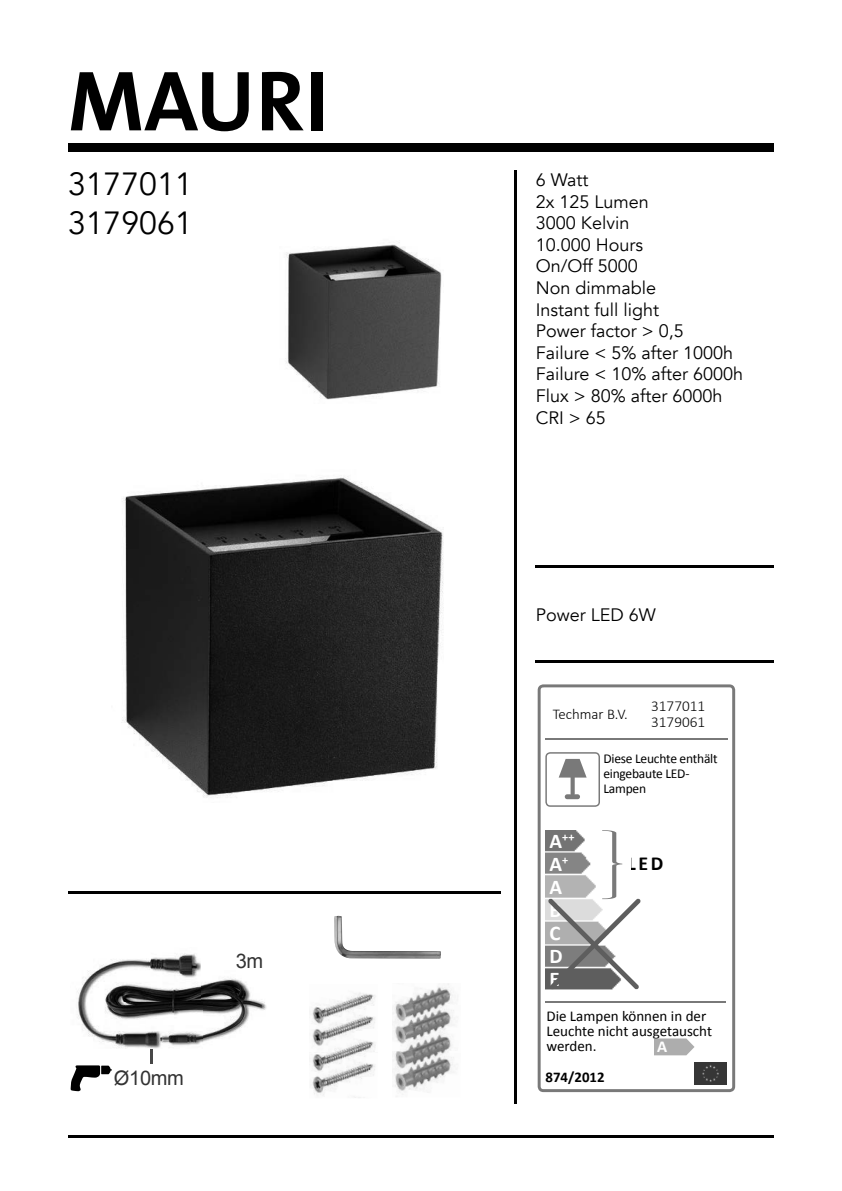
<style>
.page{position:relative;width:842px;height:1191px;background:#fff}
.page>*{position:absolute;margin:0;border:0;box-sizing:border-box;transform-origin:0 0}
.t1{font:86px "The Sans Bold Caps";letter-spacing:.005em;color:#000}
.t2{font:32px/38.4px "Avenir";color:#000}
.t3{font:700 21px/23px "Calibri";color:#fff}
.t4{font:20px "Arial";letter-spacing:-.02em;color:#333}
.t5{font:700 19.8px "Calibri";color:#000}
.t6{font:18px/21.6px "Avenir";color:#000}
.t7{font:700 16.6px "Calibri";color:#fff}
.t8{font:300 15.2px/16px "Calibri";color:#060606}
.t9{font:15px/15px "Calibri";color:#000}
.t10{font:300 14.8px "Calibri";color:#000}
.t11{font:700 14.8px "Calibri";color:#000}
.t12{font:13.6px/15px "Calibri";letter-spacing:-.02em;color:#000}
.t13{font:700 12.2px "Calibri";color:#fff}
.s1{font-size:21px}
</style>
<div class="page">
<div style="left:68px;top:143px;width:706px;height:8px;background:#000"></div>
<hr style="left:515px;top:170px;width:2px;height:933px;background:#000">
<hr style="left:68px;top:1135px;width:706px;height:2px;background:#000">
<hr style="left:68px;top:891px;width:432px;height:2px;background:#000">
<hr style="left:536px;top:565px;width:238px;height:2px;background:#000">
<hr style="left:536px;top:660px;width:238px;height:2px;background:#000">
<img style="left:77px;top:953px;width:190px;height:104px">
<svg style="left:150px;top:1049px;width:2px;height:15px"></svg>
<svg style="left:70px;top:1065px;width:42px;height:26px"></svg>
<img style="left:122px;top:476px;width:322px;height:322px">
<img style="left:286px;top:242px;width:156px;height:158px">
<img style="left:394px;top:1075px;width:51px;height:20px">
<img style="left:392px;top:983px;width:62px;height:92px">
<img style="left:392px;top:1030px;width:62px;height:20px">
<img style="left:392px;top:1005px;width:62px;height:23px">
<img style="left:312px;top:1076px;width:51px;height:22px">
<img style="left:312px;top:993px;width:64px;height:83px">
<img style="left:312px;top:1031px;width:64px;height:20px">
<img style="left:312px;top:1006px;width:64px;height:22px">
<img style="left:334px;top:915px;width:107px;height:43px">
<svg style="left:538px;top:684px;width:197px;height:408px"></svg>
<hr style="left:545px;top:738px;width:183px;height:1px;background:#797979">
<img style="left:546px;top:830px;width:84px;height:160px">
<img style="left:695px;top:1062px;width:32px;height:22px">
<svg style="left:545px;top:752px;width:55px;height:55px"></svg>
<div style="left:565px;top:794px;width:15px;height:5px;background:#797979;border-radius:2px"></div>
<hr style="left:546px;top:1001px;width:180px;height:2px;background:#797979">
<svg style="left:654px;top:1038px;width:40px;height:17px"></svg>
<svg style="left:548px;top:830px;width:93px;height:159px"></svg>
<h1 class="t1" style="left:68px;top:29px;width:262px">MAURI</h1>
<h2 class="t2" style="left:68px;top:165px;width:126px">3177011<br>3179061</h2>
<p class="t4" style="left:114px;top:1064px;width:71px">Ø10mm</p>
<p class="t4" style="left:236px;top:947px;width:29px">3m</p>
<p class="t6" style="left:536px;top:169px;width:209px">6 Watt<br>2x 125 Lumen<br>3000 Kelvin<br>10.000 Hours<br>On/Off 5000<br>Non dimmable<br>Instant full light<br>Power factor &gt; 0,5<br>Failure &lt; 5% after 1000h<br>Failure &lt; 10% after 6000h<br>Flux &gt; 80% after 6000h<br>CRI &gt; 65</p>
<p class="t6" style="left:536px;top:604px;width:122px">Power LED 6W</p>
<p class="t8" style="left:651px;top:697px;width:55px">3177011<br>3179061</p>
<p class="t12" style="left:603px;top:751px;width:116px">Diese Leuchte enthält eingebaute LED-<br>Lampen</p>
<p class="t10" style="left:553px;top:705px;width:77px">Techmar B.V.</p>
<p class="t13" style="left:549px;top:829px;width:26px"><span class="s1">A</span>++</p>
<p class="t3" style="left:549px;top:852px;width:20px">A<sup>+<br></sup>A<br>B<br>C<br>D<br>E</p>
<p class="t5" style="left:627px;top:850px;width:37px">LED</p>
<p class="t9" style="left:546px;top:1008px;width:167px">Die Lampen können in der<br>Leuchte nicht ausgetauscht werden.</p>
<p class="t7" style="left:657px;top:1036px;width:12px">A</p>
<p class="t11" style="left:546px;top:1068px;width:60px">874/2012</p>
</div>
